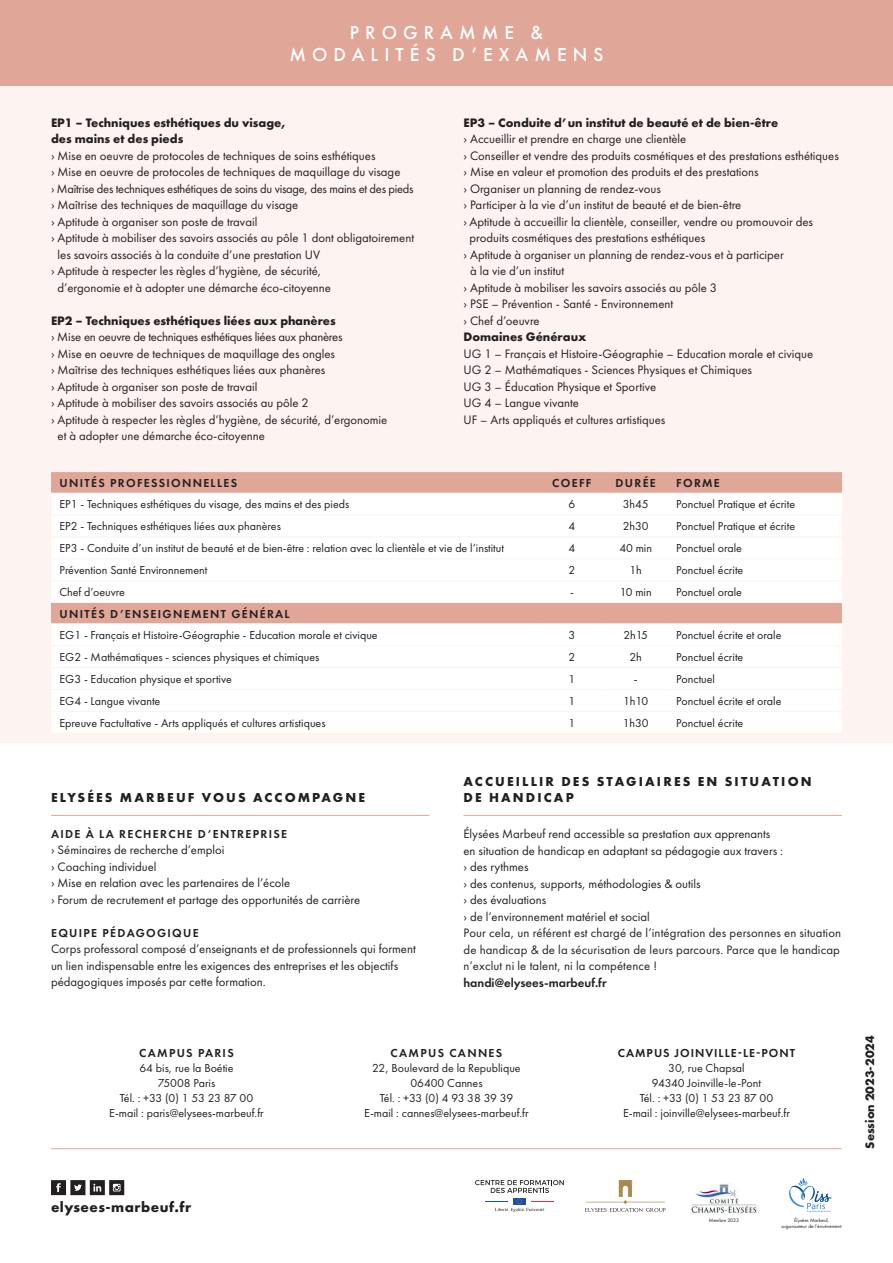
<style>
.page{position:relative;width:893px;height:1263px;background:#fff}
.page>*{position:absolute;margin:0;border:0;box-sizing:border-box;transform-origin:0 0}
.t1{font:500 19.5px/22.5px "Futura PT";letter-spacing:.31em;color:#fff;text-align:center}
.t2{font:700 15px "Futura PT";letter-spacing:.03em;color:#231f20}
.t3{font:700 13.5px/16.5px "Futura PT";letter-spacing:.16em;color:#231f20}
.t4{font:12.75px/16.5px "Futura PT";color:#231f20}
.t5{font:700 12.75px/16.5px "Futura PT";color:#231f20}
.t6{font:12.75px "Futura PT";letter-spacing:-.02em;color:#231f20}
.t7{font:600 12.75px "Futura PT";color:#231f20}
.t8{font:12px/15px "Futura PT";color:#231f20;text-align:center}
.t9{font:600 12px "Futura PT";letter-spacing:.11em;color:#231f20}
.t10{font:600 12px "Futura PT";letter-spacing:.085em;color:#231f20}
.t11{font:5.25px/6px "Futura PT";color:#231f20;text-align:center}
</style>
<div class="page">
<img style="left:0;top:0;width:893px;height:1214px">
<h1 class="t1" style="left:289px;top:21px;width:316px">PROGRAMME &amp;<br>MODALITÉS D’EXAMENS</h1>
<p class="t5" style="left:51px;top:114px;width:237px">EP1 – Techniques esthétiques du visage, des mains et des pieds</p>
<p class="t4" style="left:51px;top:147px;width:326px">› Mise en oeuvre de protocoles de techniques de soins esthétiques</p>
<p class="t4" style="left:51px;top:164px;width:351px">› Mise en oeuvre de protocoles de techniques de maquillage du visage</p>
<p class="t6" style="left:51px;top:181px;width:364px">› Maîtrise des techniques esthétiques de soins du visage, des mains et des pieds</p>
<p class="t4" style="left:51px;top:197px;width:249px">› Maîtrise des techniques de maquillage du visage</p>
<p class="t4" style="left:51px;top:213px;width:208px">› Aptitude à organiser son poste de travail</p>
<p class="t4" style="left:51px;top:230px;width:365px">› Aptitude à mobiliser des savoirs associés au pôle 1 dont obligatoirement</p>
<p class="t4" style="left:58px;top:246px;width:264px">les savoirs associés à la conduite d’une prestation UV</p>
<p class="t4" style="left:51px;top:263px;width:272px">› Aptitude à respecter les règles d’hygiène, de sécurité,</p>
<p class="t4" style="left:58px;top:279px;width:275px">d’ergonomie et à adopter une démarche éco-citoyenne</p>
<p class="t5" style="left:51px;top:312px;width:286px">EP2 – Techniques esthétiques liées aux phanères</p>
<p class="t6" style="left:51px;top:329px;width:293px">› Mise en oeuvre de techniques esthétiques liées aux phanères</p>
<p class="t4" style="left:51px;top:345px;width:286px">› Mise en oeuvre de techniques de maquillage des ongles</p>
<p class="t4" style="left:51px;top:362px;width:276px">› Maîtrise des techniques esthétiques liées aux phanères</p>
<p class="t4" style="left:51px;top:378px;width:208px">› Aptitude à organiser son poste de travail</p>
<p class="t4" style="left:51px;top:395px;width:259px">› Aptitude à mobiliser des savoirs associés au pôle 2</p>
<p class="t4" style="left:51px;top:411px;width:338px">› Aptitude à respecter les règles d’hygiène, de sécurité, d’ergonomie</p>
<p class="t4" style="left:58px;top:428px;width:209px">et à adopter une démarche éco-citoyenne</p>
<p class="t5" style="left:463px;top:114px;width:316px">EP3 – Conduite d’un institut de beauté et de bien-être</p>
<p class="t4" style="left:463px;top:131px;width:224px">› Accueillir et prendre en charge une clientèle</p>
<p class="t4" style="left:463px;top:147px;width:377px">› Conseiller et vendre des produits cosmétiques et des prestations esthétiques</p>
<p class="t4" style="left:463px;top:164px;width:297px">› Mise en valeur et promotion des produits et des prestations</p>
<p class="t4" style="left:463px;top:180px;width:199px">› Organiser un planning de rendez-vous</p>
<p class="t4" style="left:463px;top:197px;width:279px">› Participer à la vie d’un institut de beauté et de bien-être</p>
<p class="t4" style="left:463px;top:213px;width:351px">› Aptitude à accueillir la clientèle, conseiller, vendre ou promouvoir des</p>
<p class="t4" style="left:470px;top:230px;width:237px">produits cosmétiques des prestations esthétiques</p>
<p class="t4" style="left:463px;top:246px;width:322px">› Aptitude à organiser un planning de rendez-vous et à participer</p>
<p class="t4" style="left:470px;top:263px;width:96px">à la vie d’un institut</p>
<p class="t4" style="left:463px;top:279px;width:255px">› Aptitude à mobiliser les savoirs associés au pôle 3</p>
<p class="t4" style="left:463px;top:296px;width:211px">› PSE – Prévention - Santé - Environnement</p>
<p class="t4" style="left:463px;top:312px;width:78px">› Chef d’oeuvre</p>
<p class="t5" style="left:463px;top:328px;width:125px">Domaines Généraux</p>
<p class="t4" style="left:463px;top:345px;width:351px">UG 1 – Français et Histoire-Géographie – Education morale et civique UG 2 – Mathématiques - Sciences Physiques et Chimiques<br>UG 3 – Éducation Physique et Sportive<br>UG 4 – Langue vivante<br>UF – Arts appliqués et cultures artistiques</p>
<p class="t9" style="left:60px;top:476px;width:179px">UNITÉS PROFESSIONNELLES</p>
<p class="t9" style="left:552px;top:476px;width:41px">COEFF</p>
<p class="t9" style="left:615px;top:476px;width:42px">DURÉE</p>
<p class="t9" style="left:676px;top:476px;width:45px">FORME</p>
<p class="t8" style="left:60px;top:497px;width:291px">EP1 - Techniques esthétiques du visage, des mains et des pieds</p>
<p class="t8" style="left:568px;top:497px;width:8px">6</p>
<p class="t8" style="left:623px;top:497px;width:28px">3h45</p>
<p class="t8" style="left:676px;top:497px;width:120px">Ponctuel Pratique et écrite</p>
<p class="t8" style="left:60px;top:519px;width:223px">EP2 - Techniques esthétiques liées aux phanères</p>
<p class="t8" style="left:568px;top:519px;width:8px">4</p>
<p class="t8" style="left:623px;top:519px;width:28px">2h30</p>
<p class="t8" style="left:676px;top:519px;width:120px">Ponctuel Pratique et écrite</p>
<p class="t8" style="left:60px;top:540px;width:446px">EP3 - Conduite d’un institut de beauté et de bien-être : relation avec la clientèle et vie de l’institut</p>
<p class="t8" style="left:568px;top:540px;width:8px">4</p>
<p class="t8" style="left:619px;top:540px;width:34px">40 min</p>
<p class="t8" style="left:676px;top:540px;width:67px">Ponctuel orale</p>
<p class="t8" style="left:60px;top:562px;width:149px">Prévention Santé Environnement</p>
<p class="t8" style="left:568px;top:562px;width:8px">2</p>
<p class="t8" style="left:629px;top:562px;width:14px">1h</p>
<p class="t8" style="left:676px;top:562px;width:69px">Ponctuel écrite</p>
<p class="t8" style="left:60px;top:584px;width:67px">Chef d’oeuvre</p>
<p class="t8" style="left:570px;top:584px;width:5px">-</p>
<p class="t8" style="left:620px;top:584px;width:34px">10 min</p>
<p class="t8" style="left:676px;top:584px;width:67px">Ponctuel orale</p>
<p class="t9" style="left:60px;top:606px;width:232px">UNITÉS D’ENSEIGNEMENT GÉNÉRAL</p>
<p class="t8" style="left:60px;top:627px;width:320px">EG1 - Français et Histoire-Géographie - Education morale et civique</p>
<p class="t8" style="left:568px;top:627px;width:8px">3</p>
<p class="t8" style="left:623px;top:627px;width:26px">2h15</p>
<p class="t8" style="left:676px;top:627px;width:107px">Ponctuel écrite et orale</p>
<p class="t8" style="left:60px;top:649px;width:261px">EG2 - Mathématiques - sciences physiques et chimiques</p>
<p class="t8" style="left:568px;top:649px;width:8px">2</p>
<p class="t8" style="left:629px;top:649px;width:14px">2h</p>
<p class="t8" style="left:676px;top:649px;width:69px">Ponctuel écrite</p>
<p class="t8" style="left:60px;top:671px;width:174px">EG3 - Education physique et sportive</p>
<p class="t8" style="left:568px;top:671px;width:8px">1</p>
<p class="t8" style="left:634px;top:671px;width:5px">-</p>
<p class="t8" style="left:676px;top:671px;width:40px">Ponctuel</p>
<p class="t8" style="left:60px;top:693px;width:102px">EG4 - Langue vivante</p>
<p class="t8" style="left:568px;top:693px;width:8px">1</p>
<p class="t8" style="left:623px;top:693px;width:27px">1h10</p>
<p class="t8" style="left:676px;top:693px;width:107px">Ponctuel écrite et orale</p>
<p class="t8" style="left:60px;top:715px;width:268px">Epreuve Factultative - Arts appliqués et cultures artistiques</p>
<p class="t8" style="left:568px;top:715px;width:8px">1</p>
<p class="t8" style="left:623px;top:715px;width:28px">1h30</p>
<p class="t8" style="left:676px;top:715px;width:69px">Ponctuel écrite</p>
<p class="t3" style="left:51px;top:789px;width:316px">ELYSÉES MARBEUF VOUS ACCOMPAGNE</p>
<p class="t9" style="left:51px;top:826px;width:238px">AIDE À LA RECHERCHE D’ENTREPRISE</p>
<p class="t4" style="left:51px;top:842px;width:311px">› Séminaires de recherche d’emploi<br>› Coaching individuel<br>› Mise en relation avec les partenaires de l’école<br>› Forum de recrutement et partage des opportunités de carrière</p>
<p class="t9" style="left:51px;top:925px;width:149px">EQUIPE PÉDAGOGIQUE</p>
<p class="t4" style="left:51px;top:941px;width:366px">Corps professoral composé d’enseignants et de professionnels qui forment un lien indispensable entre les exigences des entreprises et les objectifs pédagogiques imposés par cette formation.</p>
<p class="t3" style="left:464px;top:773px;width:350px">ACCUEILLIR DES STAGIAIRES EN SITUATION<br>DE HANDICAP</p>
<p class="t4" style="left:463px;top:826px;width:379px">Élysées Marbeuf rend accessible sa prestation aux apprenants<br>en situation de handicap en adaptant sa pédagogie aux travers :<br>› des rythmes<br>› des contenus, supports, méthodologies &amp; outils<br>› des évaluations<br>› de l’environnement matériel et social<br>Pour cela, un référent est chargé de l’intégration des personnes en situation de handicap &amp; de la sécurisation de leurs parcours. Parce que le handicap n’exclut ni le talent, ni la compétence !</p>
<p class="t7" style="left:463px;top:974px;width:145px">handi@elysees-marbeuf.fr</p>
<p class="t9" style="left:139px;top:1045px;width:96px">CAMPUS PARIS</p>
<p class="t8" style="left:109px;top:1060px;width:156px">64 bis, rue la Boétie<br>75008 Paris<br>Tél. : +33 (0) 1 53 23 87 00<br>E-mail : paris@elysees-marbeuf.fr</p>
<p class="t2" style="left:51px;top:1197px;width:142px">elysees-marbeuf.fr</p>
<p class="t9" style="left:391px;top:1045px;width:113px">CAMPUS CANNES</p>
<p class="t8" style="left:364px;top:1060px;width:166px">22, Boulevard de la Republique<br>06400 Cannes<br>Tél. : +33 (0) 4 93 38 39 39<br>E-mail : cannes@elysees-marbeuf.fr</p>
<p class="t10" style="left:618px;top:1045px;width:179px">CAMPUS JOINVILLE-LE-PONT</p>
<p class="t8" style="left:623px;top:1060px;width:168px">30, rue Chapsal<br>94340 Joinville-le-Pont<br>Tél. : +33 (0) 1 53 23 87 00<br>E-mail : joinville@elysees-marbeuf.fr</p>
<p class="t11" style="left:709px;top:1217px;width:32px">Membre 2023</p>
<p class="t11" style="left:782px;top:1217px;width:62px">Élysées Marbeuf, organisateur de l’énvénement</p>
<p class="t5" style="left:861px;top:1149px;width:115px;rotate:-90deg">Session 2023-2024</p>
</div>
